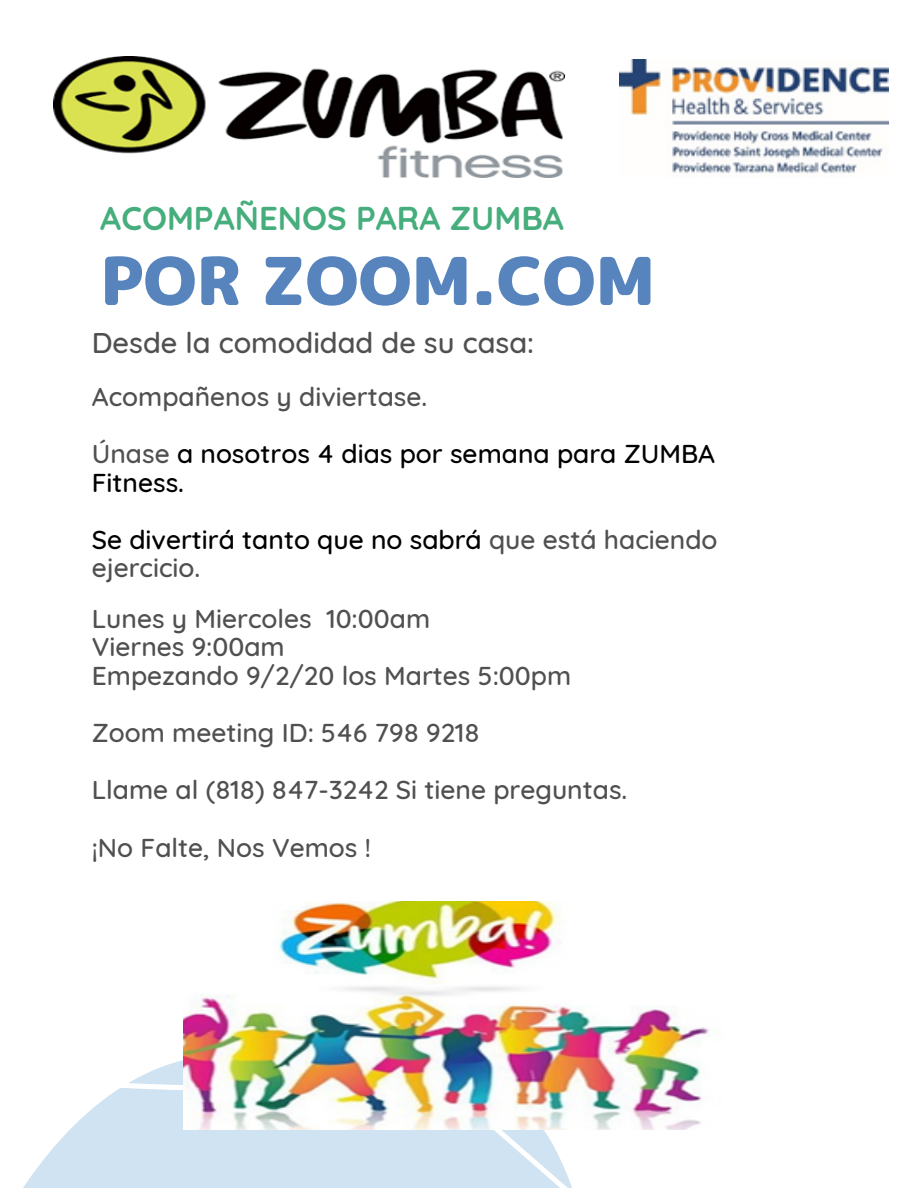
<style>
.page{position:relative;width:918px;height:1188px;background:#fff}
.page>*{position:absolute;margin:0;border:0;box-sizing:border-box;transform-origin:0 0}
.t1{font:65.85px "rounded mplus 1 p black";color:#5784bd}
.t2{font:700 33px "Quicksand";color:#46ae7c}
.t3{font:500 29.1px "Quicksand";color:#505050}
.t4{font:500 26.4px/57.2px "Quicksand";color:#505050}
.t5{font:500 26.4px/57.2px "Quicksand";color:#000}
.s1{color:#505050}
</style>
<div class="page">
<svg style="left:23px;top:1017px;width:549px;height:171px;fill:#cfe3f2"></svg>
<img style="left:619px;top:60px;width:269px;height:113px">
<img style="left:53px;top:56px;width:511px;height:122px">
<img style="left:184px;top:901px;width:525px;height:229px">
<p class="t2" style="left:100px;top:197px;width:465px">ACOMPAÑENOS PARA ZUMBA</p>
<h1 class="t1" style="left:100px;top:234px;width:556px">POR ZOOM.COM</h1>
<p class="t3" style="left:92px;top:324px;width:444px">Desde la comodidad de su casa:</p>
<p class="t5" style="left:92px;top:367px;width:625px"><span class="s1">Acompañenos y diviertase.<br>Únase</span> a nosotros 4 dias por semana para ZUMBA</p>
<p class="t5" style="left:92px;top:453px;width:627px">Fitness.<br>Se divertirá tanto que no sabrá <span class="s1">que está haciendo</span></p>
<p class="t4" style="left:92px;top:542px;width:340px;line-height:50.6px">ejercicio.<br>Lunes y Miercoles 10:00am</p>
<p class="t4" style="left:92px;top:632px;width:481px;line-height:28.7px">Viernes 9:00am<br>Empezando 9/2/20 los Martes 5:00pm</p>
<p class="t4" style="left:92px;top:704px;width:537px">Zoom meeting ID: 546 798 9218<br>Llame al (818) 847-3242 Si tiene preguntas. ¡No Falte, Nos Vemos !</p>
</div>
